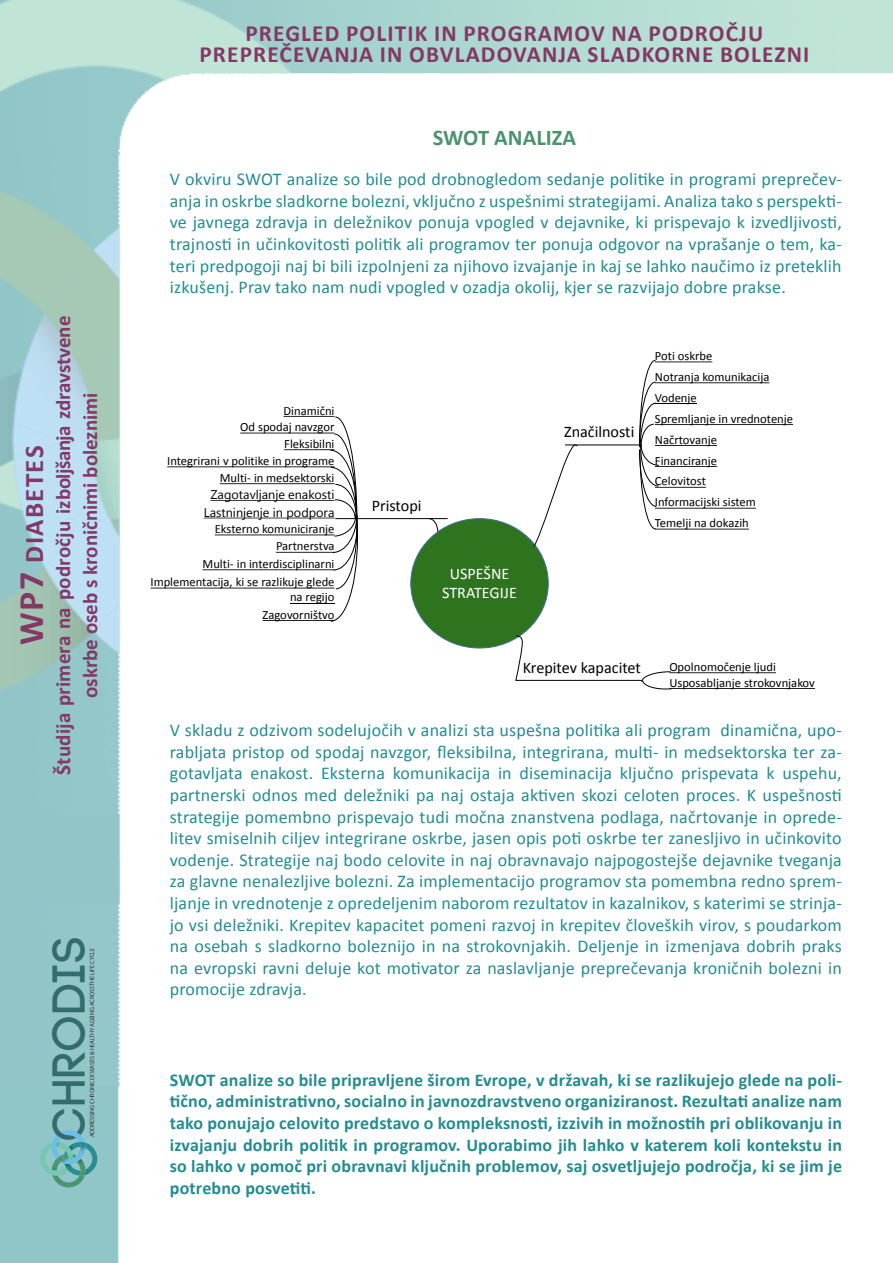
<style>
.page{position:relative;width:893px;height:1263px;background:#fff}
.page>*{position:absolute;margin:0;border:0;box-sizing:border-box;transform-origin:0 0}
.t1{font:700 46.2px "Code";letter-spacing:.05em;color:#326c6d}
.t2{font:700 27px "Calibri";letter-spacing:.05em;color:#843865}
.t3{font:700 23.25px "Calibri";letter-spacing:.05em;color:#843865}
.t4{font:700 22.5px "Calibri";color:#4b936c}
.t5{font:700 21px/27px "Calibri";color:#843865;text-align:center}
.t6{font:18px/21.6px "Calibri";letter-spacing:.01em;color:#238c91;text-align:justify}
.t7{font:700 18px/21.6px "Calibri";letter-spacing:.01em;color:#238c91;text-align:justify}
.t8{font:16.2px "Calibri";color:#000}
.t9{font:16.2px/19.4px "Calibri";color:#fff;text-align:center}
.t10{font:12.6px/17.1px "Calibri";color:#000}
.t11{font:6.15px "PT Sans";letter-spacing:-.025em;color:#323032}
.s1{font-size:36px}
.s2{font-family:"Segoe UI"}
</style>
<div class="page">
<img style="left:0;top:0;width:893px;height:1263px">
<svg style="left:40px;top:1130px;width:57px;height:57px;background:#74b7b7"></svg>
<div style="left:411px;top:519px;width:137px;height:129px;background:#2e741e;border-radius:50%"></div>
<hr style="left:565px;top:445px;width:77px;height:1px;background:#000">
<hr style="left:356px;top:518px;width:92px;height:1px;background:#000">
<hr style="left:515px;top:680px;width:127px;height:1px;background:#000">
<svg style="left:428px;top:518px;width:10px;height:14px"></svg>
<svg style="left:533px;top:443px;width:45px;height:105px"></svg>
<svg style="left:515px;top:634px;width:8px;height:47px"></svg>
<div style="left:669px;top:658px;width:191px;height:16px;background:#fff"></div>
<div style="left:669px;top:674px;width:191px;height:16px;background:#fff"></div>
<hr style="left:668px;top:658px;width:1px;height:32px;background:#fff">
<hr style="left:654px;top:365px;width:204px;height:1px;background:#fff">
<hr style="left:654px;top:386px;width:204px;height:1px;background:#fff">
<hr style="left:654px;top:407px;width:204px;height:1px;background:#fff">
<hr style="left:654px;top:428px;width:204px;height:1px;background:#fff">
<hr style="left:654px;top:449px;width:204px;height:1px;background:#fff">
<hr style="left:654px;top:470px;width:204px;height:1px;background:#fff">
<hr style="left:654px;top:491px;width:204px;height:1px;background:#fff">
<hr style="left:654px;top:512px;width:204px;height:1px;background:#fff">
<hr style="left:654px;top:345px;width:1px;height:188px;background:#fff">
<hr style="left:857px;top:345px;width:1px;height:188px;background:#fff">
<hr style="left:654px;top:345px;width:204px;height:1px;background:#fff">
<hr style="left:654px;top:533px;width:204px;height:1px;background:#fff">
<hr style="left:140px;top:418px;width:196px;height:1px;background:#fff">
<hr style="left:140px;top:434px;width:196px;height:1px;background:#fff">
<hr style="left:140px;top:451px;width:196px;height:1px;background:#fff">
<hr style="left:140px;top:469px;width:196px;height:1px;background:#fff">
<hr style="left:140px;top:485px;width:196px;height:1px;background:#fff">
<hr style="left:140px;top:502px;width:196px;height:1px;background:#fff">
<hr style="left:140px;top:519px;width:196px;height:1px;background:#fff">
<hr style="left:140px;top:537px;width:196px;height:1px;background:#fff">
<hr style="left:140px;top:554px;width:196px;height:1px;background:#fff">
<hr style="left:140px;top:572px;width:196px;height:1px;background:#fff">
<hr style="left:140px;top:605px;width:196px;height:1px;background:#fff">
<hr style="left:140px;top:401px;width:1px;height:222px;background:#fff">
<hr style="left:335px;top:401px;width:1px;height:222px;background:#fff">
<hr style="left:140px;top:401px;width:196px;height:1px;background:#fff">
<hr style="left:140px;top:622px;width:196px;height:1px;background:#fff">
<svg style="left:151px;top:416px;width:209px;height:206px"></svg>
<svg style="left:641px;top:671px;width:174px;height:19px"></svg>
<svg style="left:639px;top:360px;width:154px;height:170px"></svg>
<p class="t2" style="left:17px;top:645px;width:201px;rotate:-90deg"><span class="s1">WP7</span> DIABETES</p>
<p class="t5" style="left:50px;top:775px;width:461px;rotate:-90deg">Študija primera na področju izboljšanja zdravstvene oskrbe oseb s kroničnimi boleznimi</p>
<p class="t1" style="left:46px;top:1140px;width:205px;rotate:-90deg">CHRoDIS</p>
<p class="t11" style="left:88px;top:1137px;width:191px;rotate:-90deg">ADDRESSING CHRONIC DISEASES &amp; HEALTHY AGEING ACROSS THE LIFE CYCLE</p>
<p class="t3" style="left:245px;top:19px;width:519px">PREGLED POLITIK IN PROGRAMOV NA PODROČJU</p>
<p class="t3" style="left:199px;top:40px;width:611px">PREPREČEVANJA IN OBVLADOVANJA SLADKORNE BOLEZNI</p>
<p class="t4" style="left:433px;top:123px;width:145px">SWOT ANALIZA</p>
<p class="t6" style="left:170px;top:168px;width:674px">V okviru SWOT analize so bile pod drobnogledom sedanje politike in programi preprečev&shy;anja in oskrbe sladkorne bolezni, vključno z uspešnimi strategijami. Analiza tako s perspekti&shy;ve javnega zdravja in deležnikov ponuja vpogled v dejavnike, ki prispevajo k izvedljivosti, trajnosti in učinkovitosti politik ali programov ter ponuja odgovor na vprašanje o tem, ka&shy;teri predpogoji naj bi bili izpolnjeni za njihovo izvajanje in kaj se lahko naučimo iz preteklih izkušenj. Prav tako nam nudi vpogled v ozadja okolij, kjer se razvijajo dobre prakse.</p>
<p class="t10" style="left:151px;top:402px;width:186px;text-align:right">Dinamični<br>Od spodaj navzgor<br>Fleksibilni<br>Integrirani v politike in programe<br>Multi- in medsektorski<br><span class="s2">Zagotavljanje enakosti<br>Lastninjenje in podpora<br></span>Eksterno komuniciranje<br>Partnerstva<br>Multi- in interdisciplinarni<br>Implementacija, ki se razlikuje glede</p>
<p class="t10" style="left:263px;top:588px;width:73px;text-align:right">na regijo<br>Zagovorništvo</p>
<p class="t8" style="left:372px;top:495px;width:51px">Pristopi</p>
<p class="t9" style="left:442px;top:564px;width:76px">USPEŠNE<br>STRATEGIJE</p>
<p class="t8" style="left:564px;top:421px;width:72px">Značilnosti</p>
<p class="t10" style="left:655px;top:345px;width:140px;line-height:20.9px">Poti oskrbe<br>Notranja komunikacija<br>Vodenje<br>Spremljanje in vrednotenje<br>Načrtovanje<br>Financiranje<br>Celovitost<br>Informacijski sistem<br>Temelji na dokazih</p>
<p class="t8" style="left:523px;top:657px;width:120px">Krepitev kapacitet</p>
<p class="t10" style="left:669px;top:659px;width:147px;line-height:15.8px">Opolnomočenje ljudi<br>Usposabljanje strokovnjakov</p>
<p class="t6" style="left:170px;top:719px;width:674px">V skladu z odzivom sodelujočih v analizi sta uspešna politika ali program dinamična, upo&shy;rabljata pristop od spodaj navzgor, fleksibilna, integrirana, multi- in medsektorska ter za&shy;gotavljata enakost. Eksterna komunikacija in diseminacija ključno prispevata k uspehu, partnerski odnos med deležniki pa naj ostaja aktiven skozi celoten proces. K uspešnosti strategije pomembno prispevajo tudi močna znanstvena podlaga, načrtovanje in oprede&shy;litev smiselnih ciljev integrirane oskrbe, jasen opis poti oskrbe ter zanesljivo in učinkovito vodenje. Strategije naj bodo celovite in naj obravnavajo najpogostejše dejavnike tveganja za glavne nenalezljive bolezni. Za implementacijo programov sta pomembna redno sprem&shy;ljanje in vrednotenje z opredeljenim naborom rezultatov in kazalnikov, s katerimi se strinja&shy;jo vsi deležniki. Krepitev kapacitet pomeni razvoj in krepitev človeških virov, s poudarkom na osebah s sladkorno boleznijo in na strokovnjakih. Deljenje in izmenjava dobrih praks na evropski ravni deluje kot motivator za naslavljanje preprečevanja kroničnih bolezni in promocije zdravja.</p>
<p class="t7" style="left:170px;top:1069px;width:674px">SWOT analize so bile pripravljene širom Evrope, v državah, ki se razlikujejo glede na poli&shy;tično, administrativno, socialno in javnozdravstveno organiziranost. Rezultati analize nam tako ponujajo celovito predstavo o kompleksnosti, izzivih in možnostih pri oblikovanju in izvajanju dobrih politik in programov. Uporabimo jih lahko v katerem koli kontekstu in so lahko v pomoč pri obravnavi ključnih problemov, saj osvetljujejo področja, ki se jim je potrebno posvetiti.</p>
</div>
